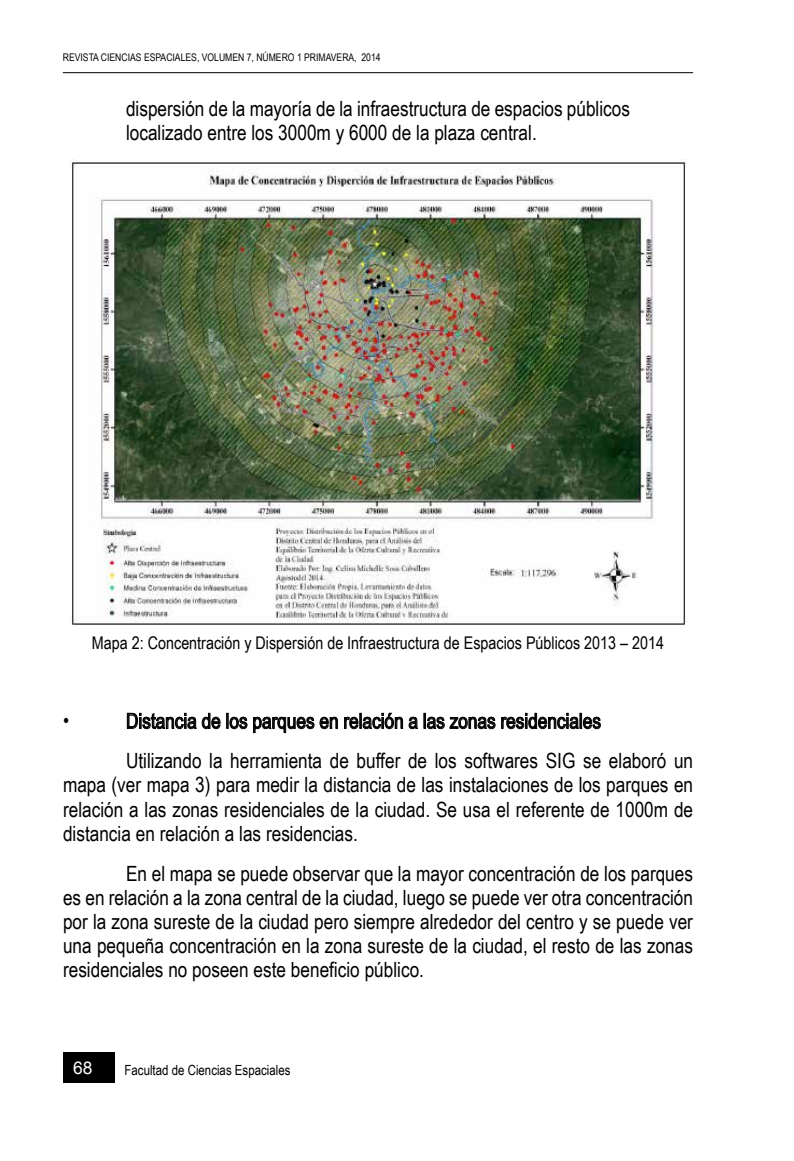
<style>
.page{position:relative;width:794px;height:1161px;background:#fff}
.page>*{position:absolute;margin:0;border:0;box-sizing:border-box;transform-origin:0 0}
.t1{font:21px/24.2px "Arial Narrow";color:#000}
.t2{font:17.5px "Arial Narrow";color:#000}
.t3{font:17.5px "Arial";color:#fff}
.t4{font:14px "Arial Narrow";color:#000}
.t5{font:10.5px "Arial Narrow";color:#000}
</style>
<div class="page">
<div style="left:63px;top:1052px;width:52px;height:30px;background:#000"></div>
<hr style="left:63px;top:72px;width:630px;height:1px;background:#000">
<img style="left:69px;top:159px;width:618px;height:466px">
<svg style="left:127px;top:713px;width:120px;height:16px"></svg>
<svg style="left:253px;top:717px;width:85px;height:16px"></svg>
<svg style="left:344px;top:713px;width:74px;height:16px"></svg>
<svg style="left:424px;top:713px;width:71px;height:16px"></svg>
<svg style="left:501px;top:713px;width:100px;height:16px"></svg>
<p class="t5" style="left:63px;top:50px;width:319px">revista ciencias espaciales, volumen 7, número 1 primavera, 2014</p>
<p class="t1" style="left:126px;top:96px;width:505px">dispersión de la mayoría de la infraestructura de espacios públicos localizado entre los 3000m y 6000 de la plaza central.</p>
<p class="t2" style="left:92px;top:629px;width:573px">Mapa 2: Concentración y Dispersión de Infraestructura de Espacios Públicos 2013 – 2014</p>
<p class="t1" style="left:63px;top:708px;width:8px">•</p>
<p class="t1" style="left:126px;top:700px;width:568px;line-height:39.9px">Distancia de los parques en relación a las zonas residenciales<br>Utilizando la herramienta de buffer de los softwares SIG se elaboró un</p>
<p class="t1" style="left:63px;top:772px;width:631px;text-align:justify">mapa (ver mapa 3) para medir la distancia de las instalaciones de los parques en relación a las zonas residenciales de la ciudad. Se usa el referente de 1000m de distancia en relación a las residencias.</p>
<p class="t1" style="left:63px;top:860px;width:631px;text-align:justify;text-indent:63px">En el mapa se puede observar que la mayor concentración de los parques es en relación a la zona central de la ciudad, luego se puede ver otra concentración por la zona sureste de la ciudad pero siempre alrededor del centro y se puede ver una pequeña concentración en la zona sureste de la ciudad, el resto de las zonas residenciales no poseen este beneficio público.</p>
<p class="t3" style="left:73px;top:1056px;width:21px">68</p>
<p class="t4" style="left:124px;top:1060px;width:167px">Facultad de Ciencias Espaciales</p>
</div>
